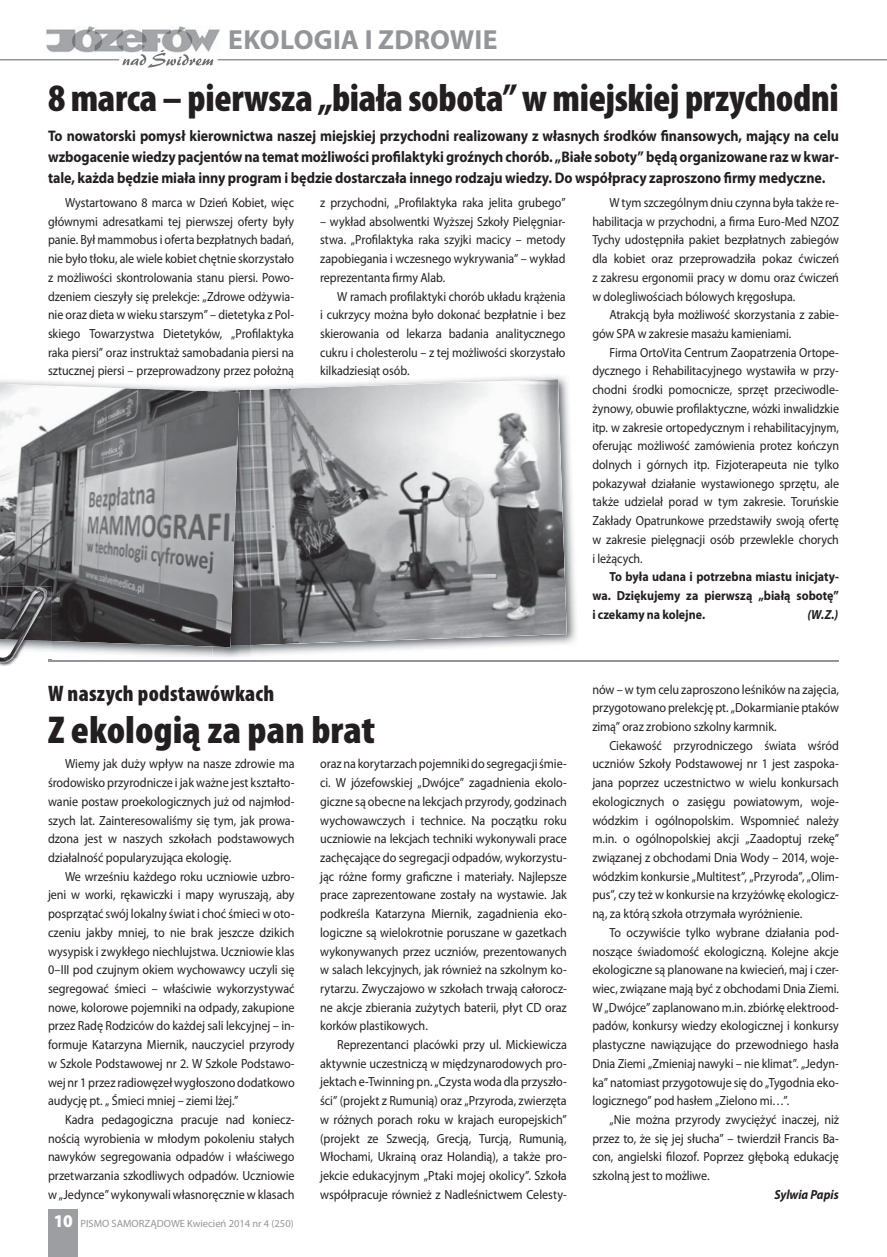
<style>
.page{position:relative;width:887px;height:1257px;background:#fff}
.page>*{position:absolute;margin:0;border:0;box-sizing:border-box;transform-origin:0 0}
.t1{font:900 condensed 39px "Myriad Pro";letter-spacing:-.01em;color:#231f20}
.t2{font:900 condensed 39px "Myriad Pro";letter-spacing:-.01em;color:#231f20;scale:1.05 1}
.t3{font:700 27.75px "Myriad Pro";letter-spacing:.01em;color:#939598}
.t4{font:900 condensed 22.5px "Myriad Pro";letter-spacing:.01em;color:#231f20}
.t5{font:700 15.3px/21px "Myriad Pro";letter-spacing:-.005em;color:#231f20;text-align:justify;scale:.91 1}
.t6{font:13.2px/18.8px "Myriad Pro";letter-spacing:-.005em;color:#231f20;text-align:justify;scale:.92 1}
.t7{font:13.2px/18.8px "Myriad Pro";letter-spacing:-.005em;color:#231f20;text-align:justify;scale:.91 1}
.t8{font:700 13.2px/18.8px "Myriad Pro";color:#231f20;text-align:justify;scale:.91 1}
.t9{font:italic 700 13.2px "Myriad Pro";color:#231f20;scale:.92 1}
.t10{font:italic 700 13.2px "Myriad Pro";color:#231f20;scale:.91 1}
.t11{font:10.5px "Myriad Pro";color:#939598}
.s1{font-weight:900;font-size:18px;color:#fff}
</style>
<div class="page">
<hr style="left:218px;top:59px;width:669px;height:1px;background:#939598">
<hr style="left:0;top:59px;width:119px;height:1px;background:#939598">
<img style="left:46px;top:27px;width:174px;height:25px">
<svg style="left:122px;top:50px;width:91px;height:18px"></svg>
<div style="left:48px;top:1209px;width:30px;height:48px;background:#9c9ea1"></div>
<img style="left:251px;top:376px;width:325px;height:279px">
<img style="left:251px;top:379px;width:316px;height:266px">
<img style="left:213px;top:384px;width:38px;height:273px">
<img style="left:239px;top:390px;width:12px;height:256px">
<img style="left:0;top:384px;width:239px;height:263px">
<hr style="left:48px;top:660px;width:791px;height:1px;background:#939598">
<img style="left:0;top:641px;width:51px;height:25px">
<img style="left:49px;top:586px;width:2px;height:55px">
<img style="left:0;top:586px;width:49px;height:78px">
<h2 class="t3" style="left:228px;top:29px;width:271px">EKOLOGIA I ZDROWIE</h2>
<h1 class="t1" style="left:48px;top:84px;width:792px">8 marca – pierwsza „biała sobota” w miejskiej przychodni</h1>
<p class="t5" style="left:48px;top:127px;width:871px">To nowatorski pomysł kierownictwa naszej miejskiej przychodni realizowany z własnych środków finansowych, mający na celu wzbogacenie wiedzy pacjentów na temat możliwości profilaktyki groźnych chorób. „Białe soboty” będą organizowane raz w kwar&shy;tale, każda będzie miała inny program i będzie dostarczała innego rodzaju wiedzy. Do współpracy zaproszono firmy medyczne.</p>
<p class="t7" style="left:48px;top:195px;width:272px;text-indent:17px">Wystartowano 8 marca w Dzień Kobiet, więc głównymi adresatkami tej pierwszej oferty były panie. Był mammobus i oferta bezpłatnych badań, nie było tłoku, ale wiele kobiet chętnie skorzystało z możliwości skontrolowania stanu piersi. Powo&shy;dzeniem cieszyły się prelekcje: „Zdrowe odżywia&shy;nie oraz dieta w wieku starszym” – dietetyka z Pol&shy;skiego Towarzystwa Dietetyków, „Profilaktyka raka piersi” oraz instruktaż samobadania piersi na sztucznej piersi – przeprowadzony przez położną</p>
<p class="t7" style="left:320px;top:195px;width:271px">z przychodni, „Profilaktyka raka jelita grubego”</p>
<p class="t7" style="left:320px;top:213px;width:271px">– wykład absolwentki Wyższej Szkoły Pielęgniar&shy;stwa. „Profilaktyka raka szyjki macicy – metody zapobiegania i wczesnego wykrywania” – wykład reprezentanta firmy Alab.</p>
<p class="t7" style="left:320px;top:288px;width:271px;text-indent:17px">W ramach profilaktyki chorób układu krążenia i cukrzycy można było dokonać bezpłatnie i bez skierowania od lekarza badania analitycznego cukru i cholesterolu – z tej możliwości skorzystało kilkadziesiąt osób.</p>
<p class="t7" style="left:592px;top:195px;width:273px;text-indent:17px">W tym szczególnym dniu czynna była także re&shy;habilitacja w przychodni, a firma Euro-Med NZOZ Tychy udostępniła pakiet bezpłatnych zabiegów dla kobiet oraz przeprowadziła pokaz ćwiczeń z zakresu ergonomii pracy w domu oraz ćwiczeń w dolegliwościach bólowych kręgosłupa.</p>
<p class="t7" style="left:592px;top:307px;width:272px;text-indent:17px">Atrakcją była możliwość skorzystania z zabie&shy;gów SPA w zakresie masażu kamieniami.</p>
<p class="t7" style="left:592px;top:344px;width:273px;text-indent:17px">Firma OrtoVita Centrum Zaopatrzenia Ortope&shy;dycznego i Rehabilitacyjnego wystawiła w przy&shy;chodni środki pomocnicze, sprzęt przeciwodle&shy;żynowy, obuwie profilaktyczne, wózki inwalidzkie itp. w zakresie ortopedycznym i rehabilitacyjnym, oferując możliwość zamówienia protez kończyn dolnych i górnych itp. Fizjoterapeuta nie tylko pokazywał działanie wystawionego sprzętu, ale także udzielał porad w tym zakresie. Toruńskie Zakłady Opatrunkowe przedstawiły swoją ofertę w zakresie pielęgnacji osób przewlekle chorych i leżących.</p>
<p class="t8" style="left:592px;top:569px;width:273px;text-indent:17px">To była udana i potrzebna miastu inicjaty&shy;wa. Dziękujemy za pierwszą „białą sobotę” i czekamy na kolejne.</p>
<p class="t10" style="left:807px;top:609px;width:36px">(W.Z.)</p>
<h3 class="t4" style="left:48px;top:685px;width:228px">W naszych podstawówkach</h3>
<h1 class="t2" style="left:48px;top:715px;width:313px">Z ekologią za pan brat</h1>
<p class="t6" style="left:48px;top:756px;width:270px;text-indent:17px">Wiemy jak duży wpływ na nasze zdrowie ma środowisko przyrodnicze i jak ważne jest kształto&shy;wanie postaw proekologicznych już od najmłod&shy;szych lat. Zainteresowaliśmy się tym, jak prowa&shy;dzona jest w naszych szkołach podstawowych działalność popularyzująca ekologię.</p>
<p class="t6" style="left:48px;top:868px;width:270px;text-indent:17px">We wrześniu każdego roku uczniowie uzbro&shy;jeni w worki, rękawiczki i mapy wyruszają, aby posprzątać swój lokalny świat i choć śmieci w oto&shy;czeniu jakby mniej, to nie brak jeszcze dzikich wysypisk i zwykłego niechlujstwa. Uczniowie klas 0–III pod czujnym okiem wychowawcy uczyli się segregować śmieci – właściwie wykorzystywać nowe, kolorowe pojemniki na odpady, zakupione przez Radę Rodziców do każdej sali lekcyjnej – in&shy;formuje Katarzyna Miernik, nauczyciel przyrody w Szkole Podstawowej nr 2. W Szkole Podstawo&shy;wej nr 1 przez radiowęzeł wygłoszono dodatkowo audycję pt. „ Śmieci mniej – ziemi lżej.”</p>
<p class="t6" style="left:48px;top:1111px;width:270px;text-indent:17px">Kadra pedagogiczna pracuje nad koniecz&shy;nością wyrobienia w młodym pokoleniu stałych nawyków segregowania odpadów i właściwego przetwarzania szkodliwych odpadów. Uczniowie w „Jedynce” wykonywali własnoręcznie w klasach</p>
<p class="t11" style="left:54px;top:1220px;width:241px"><span class="s1">10</span> PISMO SAMORZĄDOWE Kwiecień 2014 nr 4 (250)</p>
<p class="t6" style="left:320px;top:756px;width:270px">oraz na korytarzach pojemniki do segregacji śmie&shy;ci. W józefowskiej „Dwójce” zagadnienia ekolo&shy;giczne są obecne na lekcjach przyrody, godzinach wychowawczych i technice. Na początku roku uczniowie na lekcjach techniki wykonywali prace zachęcające do segregacji odpadów, wykorzystu&shy;jąc różne formy graficzne i materiały. Najlepsze prace zaprezentowane zostały na wystawie. Jak podkreśla Katarzyna Miernik, zagadnienia eko&shy;logiczne są wielokrotnie poruszane w gazetkach wykonywanych przez uczniów, prezentowanych w salach lekcyjnych, jak również na szkolnym ko&shy;rytarzu. Zwyczajowo w szkołach trwają całorocz&shy;ne akcje zbierania zużytych baterii, płyt CD oraz korków plastikowych.</p>
<p class="t6" style="left:320px;top:1036px;width:270px;text-indent:17px">Reprezentanci placówki przy ul. Mickiewicza aktywnie uczestniczą w międzynarodowych pro&shy;jektach e-Twinning pn. „Czysta woda dla przyszło&shy;ści” (projekt z Rumunią) oraz „Przyroda, zwierzęta w różnych porach roku w krajach europejskich” (projekt ze Szwecją, Grecją, Turcją, Rumunią, Włochami, Ukrainą oraz Holandią), a także pro&shy;jekcie edukacyjnym „Ptaki mojej okolicy”. Szkoła współpracuje również z Nadleśnictwem Celesty-</p>
<p class="t6" style="left:592px;top:681px;width:270px">nów – w tym celu zaproszono leśników na zajęcia, przygotowano prelekcję pt. „Dokarmianie ptaków zimą” oraz zrobiono szkolny karmnik.</p>
<p class="t6" style="left:592px;top:737px;width:270px;text-indent:17px">Ciekawość przyrodniczego świata wśród uczniów Szkoły Podstawowej nr 1 jest zaspoka&shy;jana poprzez uczestnictwo w wielu konkursach ekologicznych o zasięgu powiatowym, woje&shy;wódzkim i ogólnopolskim. Wspomnieć należy m.in. o ogólnopolskiej akcji „Zaadoptuj rzekę” związanej z obchodami Dnia Wody – 2014, woje&shy;wódzkim konkursie „Multitest”, „Przyroda”, „Olim&shy;pus”, czy też w konkursie na krzyżówkę ekologicz&shy;ną, za którą szkoła otrzymała wyróżnienie.</p>
<p class="t7" style="left:592px;top:924px;width:273px;text-indent:17px">To oczywiście tylko wybrane działania pod&shy;noszące świadomość ekologiczną. Kolejne akcje ekologiczne są planowane na kwiecień, maj i czer&shy;wiec, związane mają być z obchodami Dnia Ziemi.<br>W „Dwójce” zaplanowano m.in. zbiórkę elektrood&shy;padów, konkursy wiedzy ekologicznej i konkursy plastyczne nawiązujące do przewodniego hasła Dnia Ziemi „Zmieniaj nawyki – nie klimat”. „Jedyn&shy;ka” natomiast przygotowuje się do „Tygodnia eko&shy;logicznego” pod hasłem „Zielono mi…”.</p>
<p class="t6" style="left:592px;top:1111px;width:270px;text-indent:17px">„Nie można przyrody zwyciężyć inaczej, niż przez to, że się jej słucha” – twierdził Francis Ba&shy;con, angielski filozof. Poprzez głęboką edukację szkolną jest to możliwe.</p>
<p class="t9" style="left:774px;top:1189px;width:72px">Sylwia Papis</p>
</div>
